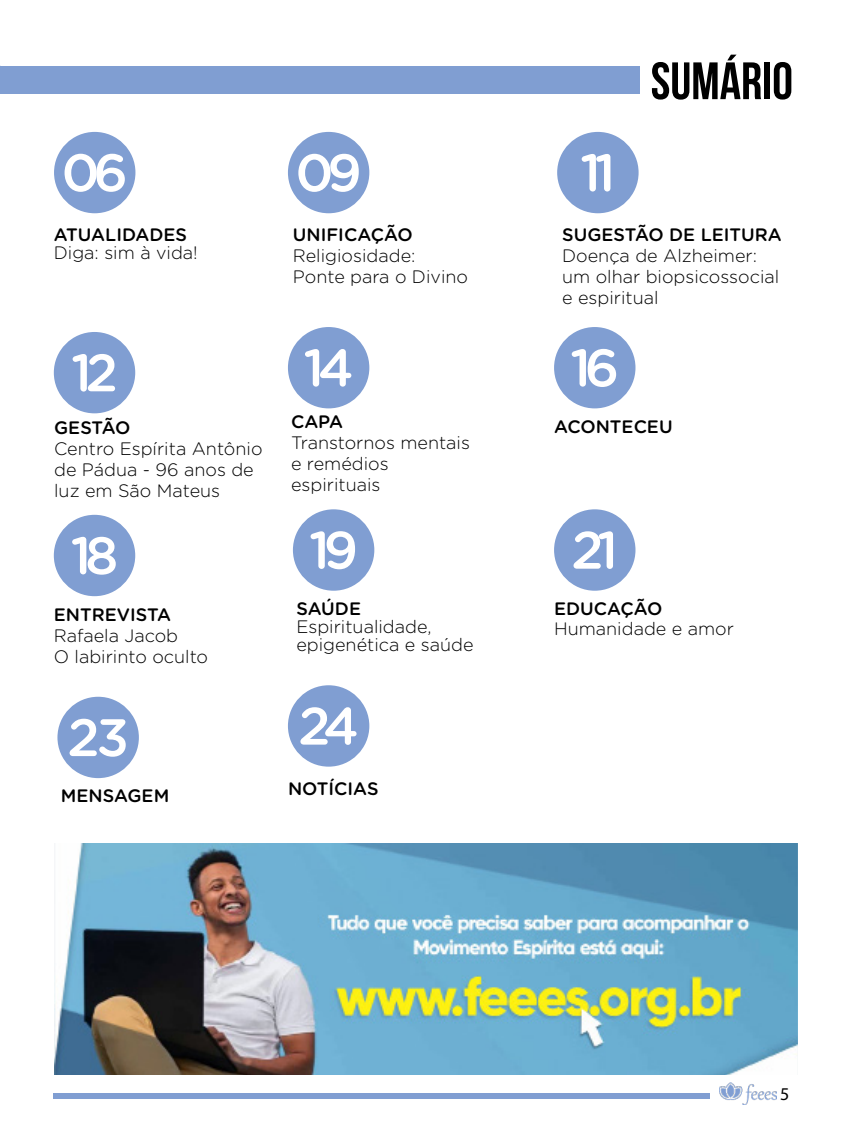
<style>
.page{position:relative;width:851px;height:1127px;background:#fff}
.page>*{position:absolute;margin:0;border:0;box-sizing:border-box;transform-origin:0 0}
.t1{font:500 52.65px "Gotham Rounded";letter-spacing:-.12em;color:#fff}
.t2{font:700 52.5px "Bebas Neue";color:#000}
.t3{font:300 18px/21px "Gotham Rounded";color:#000}
.t4{font:500 18px "Gotham Rounded";color:#000}
.t5{font:18px "Myriad Pro";color:#000}
</style>
<div class="page">
<img style="left:719px;top:1082px;width:57px;height:22px">
<div style="left:54px;top:1093px;width:655px;height:6px;background:#809ed2"></div>
<img style="left:54px;top:843px;width:742px;height:231px">
<div style="left:0;top:66px;width:639px;height:28px;background:#809ed2"></div>
<div style="left:54px;top:132px;width:81px;height:81px;background:#809ed2;border-radius:50%"></div>
<div style="left:288px;top:327px;width:81px;height:81px;background:#809ed2;border-radius:50%"></div>
<div style="left:57px;top:697px;width:82px;height:81px;background:#809ed2;border-radius:50%"></div>
<div style="left:288px;top:685px;width:81px;height:81px;background:#809ed2;border-radius:50%"></div>
<div style="left:288px;top:132px;width:81px;height:81px;background:#809ed2;border-radius:50%"></div>
<div style="left:557px;top:132px;width:81px;height:81px;background:#809ed2;border-radius:50%"></div>
<div style="left:293px;top:509px;width:81px;height:82px;background:#809ed2;border-radius:50%"></div>
<div style="left:54px;top:332px;width:81px;height:81px;background:#809ed2;border-radius:50%"></div>
<div style="left:554px;top:327px;width:81px;height:81px;background:#809ed2;border-radius:50%"></div>
<div style="left:54px;top:515px;width:81px;height:81px;background:#809ed2;border-radius:50%"></div>
<div style="left:554px;top:509px;width:81px;height:82px;background:#809ed2;border-radius:50%"></div>
<h1 class="t1" style="left:62px;top:135px;width:68px">06</h1>
<p class="t4" style="left:54px;top:222px;width:135px">ATUALIDADES</p>
<p class="t3" style="left:54px;top:241px;width:145px">Diga: sim à vida!</p>
<h1 class="t1" style="left:295px;top:135px;width:68px">09</h1>
<h1 class="t1" style="left:580px;top:135px;width:37px">11</h1>
<h2 class="t2" style="left:650px;top:52px;width:144px">SUMÁRIO</h2>
<p class="t4" style="left:293px;top:222px;width:121px">UNIFICAÇÃO</p>
<p class="t3" style="left:293px;top:244px;width:177px">Religiosidade:<br>Ponte para o Divino</p>
<p class="t4" style="left:562px;top:222px;width:221px">SUGESTÃO DE LEITURA</p>
<p class="t3" style="left:562px;top:244px;width:219px">Doença de Alzheimer: um olhar biopsicossocial e espiritual</p>
<h1 class="t1" style="left:71px;top:335px;width:48px">12</h1>
<h1 class="t1" style="left:570px;top:330px;width:51px">16</h1>
<h1 class="t1" style="left:303px;top:330px;width:52px">14</h1>
<p class="t4" style="left:54px;top:415px;width:78px">GESTÃO</p>
<p class="t3" style="left:54px;top:438px;width:210px">Centro Espírita Antônio de Pádua - 96 anos de luz em São Mateus</p>
<p class="t4" style="left:291px;top:409px;width:54px">CAPA</p>
<p class="t3" style="left:291px;top:431px;width:180px">Transtornos mentais e remédios espirituais</p>
<p class="t4" style="left:554px;top:414px;width:120px">ACONTECEU</p>
<h1 class="t1" style="left:309px;top:512px;width:51px">19</h1>
<h1 class="t1" style="left:71px;top:518px;width:49px">18</h1>
<h1 class="t1" style="left:571px;top:512px;width:48px">21</h1>
<p class="t4" style="left:54px;top:602px;width:119px">ENTREVISTA</p>
<p class="t3" style="left:54px;top:624px;width:156px">Rafaela Jacob<br>O labirinto oculto</p>
<p class="t4" style="left:296px;top:596px;width:66px">SAÚDE</p>
<p class="t3" style="left:296px;top:617px;width:179px;line-height:18px">Espiritualidade, epigenética e saúde</p>
<h1 class="t1" style="left:67px;top:700px;width:63px">23</h1>
<h1 class="t1" style="left:298px;top:688px;width:62px">24</h1>
<p class="t4" style="left:61px;top:782px;width:110px">MENSAGEM</p>
<p class="t4" style="left:288px;top:776px;width:92px">NOTÍCIAS</p>
<p class="t4" style="left:554px;top:596px;width:110px">EDUCAÇÃO</p>
<p class="t3" style="left:554px;top:617px;width:181px">Humanidade e amor</p>
<p class="t5" style="left:780px;top:1083px;width:11px">5</p>
</div>
